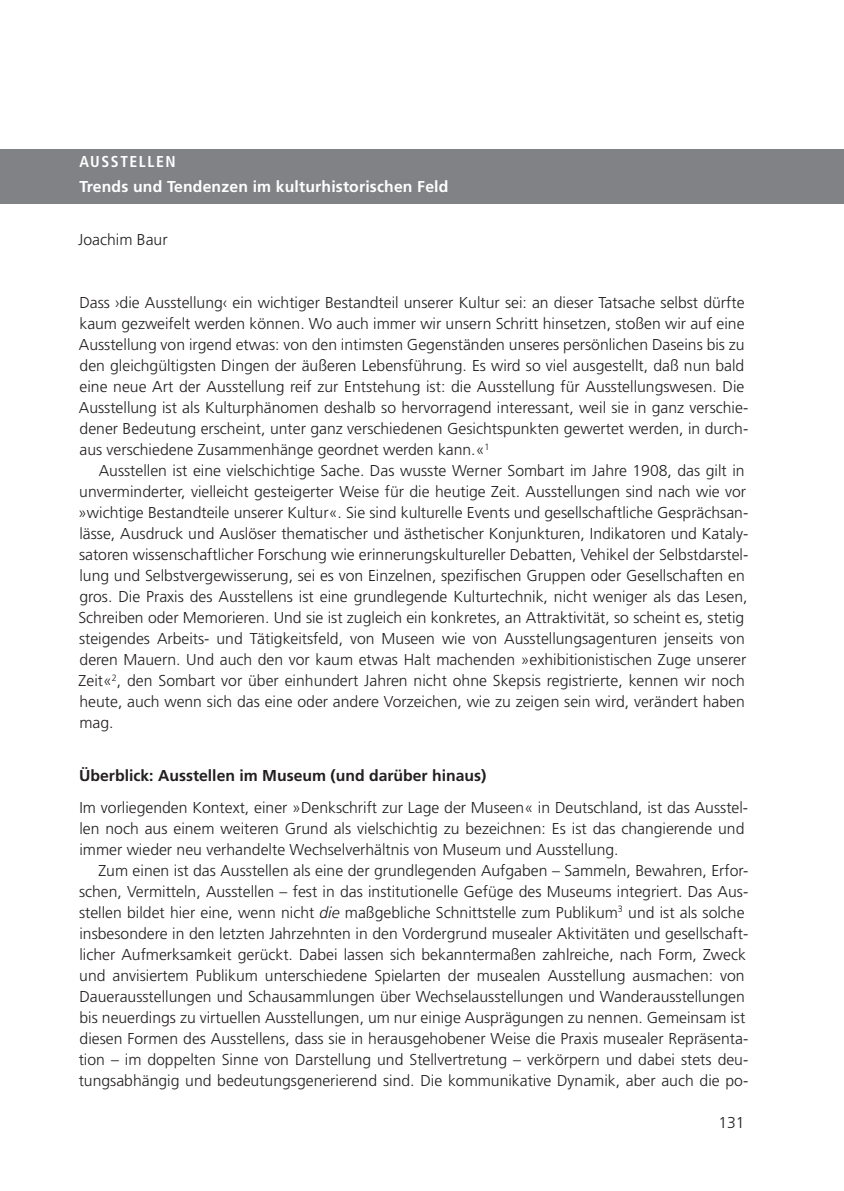
<style>
.page{position:relative;width:844px;height:1191px;background:#fff}
.page>*{position:absolute;margin:0;border:0;box-sizing:border-box;transform-origin:0 0}
.t1{font:300 15.75px/21px "Frutiger LT Std";color:#231f20}
.t2{font:700 15.75px "Frutiger LT Std";color:#231f20}
.t3{font:700 15.75px "Frutiger LT Std";letter-spacing:.01em;color:#fff}
.t4{font:700 condensed 15.75px "Frutiger LT Std";letter-spacing:.1em;color:#fff}
.s1{font-style:italic}
</style>
<div class="page">
<div style="left:0;top:149px;width:843px;height:54px;background:#808285"></div>
<p class="t4" style="left:79px;top:153px;width:98px">AUSSTELLEN</p>
<p class="t3" style="left:79px;top:177px;width:370px">Trends und Tendenzen im kulturhistorischen Feld</p>
<p class="t1" style="left:78px;top:230px;width:91px">Joachim Baur</p>
<p class="t1" style="left:79px;top:293px;width:670px">Dass ›die Ausstellung‹ ein wichtiger Bestandteil unserer Kultur sei: an dieser Tatsache selbst dürfte kaum gezweifelt werden können. Wo auch immer wir unsern Schritt hinsetzen, stoßen wir auf eine Ausstellung von irgend etwas: von den intimsten Gegenständen unseres persönlichen Daseins bis zu den gleichgültigsten Dingen der äußeren Lebensführung. Es wird so viel ausgestellt, daß nun bald eine neue Art der Ausstellung reif zur Entstehung ist: die Ausstellung für Ausstellungswesen. Die Ausstellung ist als Kulturphänomen deshalb so hervorragend interessant, weil sie in ganz verschie&shy;dener Bedeutung erscheint, unter ganz verschiedenen Gesichtspunkten gewertet werden, in durch&shy;aus verschiedene Zusammenhänge geordnet werden kann.«<sup>1</sup></p>
<p class="t1" style="left:78px;top:461px;width:671px;text-indent:21px">Ausstellen ist eine vielschichtige Sache. Das wusste Werner Sombart im Jahre 1908, das gilt in unverminderter, vielleicht gesteigerter Weise für die heutige Zeit. Ausstellungen sind nach wie vor »wichtige Bestandteile unserer Kultur«. Sie sind kulturelle Events und gesellschaftliche Gesprächsan&shy;lässe, Ausdruck und Auslöser thematischer und ästhetischer Konjunkturen, Indikatoren und Kataly&shy;satoren wissenschaftlicher Forschung wie erinnerungskultureller Debatten, Vehikel der Selbstdarstel&shy;lung und Selbstvergewisserung, sei es von Einzelnen, spezifischen Gruppen oder Gesellschaften en gros. Die Praxis des Ausstellens ist eine grundlegende Kulturtechnik, nicht weniger als das Lesen, Schreiben oder Memorieren. Und sie ist zugleich ein konkretes, an Attraktivität, so scheint es, stetig steigendes Arbeits- und Tätigkeitsfeld, von Museen wie von Ausstellungsagenturen jenseits von deren Mauern. Und auch den vor kaum etwas Halt machenden »exhibitionistischen Zuge unserer Zeit«<sup>2</sup>, den Sombart vor über einhundert Jahren nicht ohne Skepsis registrierte, kennen wir noch heute, auch wenn sich das eine oder andere Vorzeichen, wie zu zeigen sein wird, verändert haben mag.</p>
<p class="t2" style="left:79px;top:766px;width:408px">Überblick: Ausstellen im Museum (und darüber hinaus)</p>
<p class="t1" style="left:79px;top:796px;width:670px">Im vorliegenden Kontext, einer »Denkschrift zur Lage der Museen« in Deutschland, ist das Ausstel&shy;len noch aus einem weiteren Grund als vielschichtig zu bezeichnen: Es ist das changierende und immer wieder neu verhandelte Wechselverhältnis von Museum und Ausstellung.</p>
<p class="t1" style="left:79px;top:859px;width:671px;text-indent:20px">Zum einen ist das Ausstellen als eine der grundlegenden Aufgaben – Sammeln, Bewahren, Erfor&shy;schen, Vermitteln, Ausstellen – fest in das institutionelle Gefüge des Museums integriert. Das Aus&shy;stellen bildet hier eine, wenn nicht <span class="s1">die</span> maßgebliche Schnittstelle zum Publikum<sup>3</sup> und ist als solche insbesondere in den letzten Jahrzehnten in den Vordergrund musealer Aktivitäten und gesellschaft&shy;licher Aufmerksamkeit gerückt. Dabei lassen sich bekanntermaßen zahlreiche, nach Form, Zweck und anvisiertem Publikum unterschiedene Spielarten der musealen Ausstellung ausmachen: von Dauerausstellungen und Schausammlungen über Wechselausstellungen und Wanderausstellungen bis neuerdings zu virtuellen Ausstellungen, um nur einige Ausprägungen zu nennen. Gemeinsam ist diesen Formen des Ausstellens, dass sie in herausgehobener Weise die Praxis musealer Repräsenta&shy;tion – im doppelten Sinne von Darstellung und Stellvertretung – verkörpern und dabei stets deu&shy;tungsabhängig und bedeutungsgenerierend sind. Die kommunikative Dynamik, aber auch die po-</p>
<p class="t1" style="left:718px;top:1112px;width:28px">131</p>
</div>
